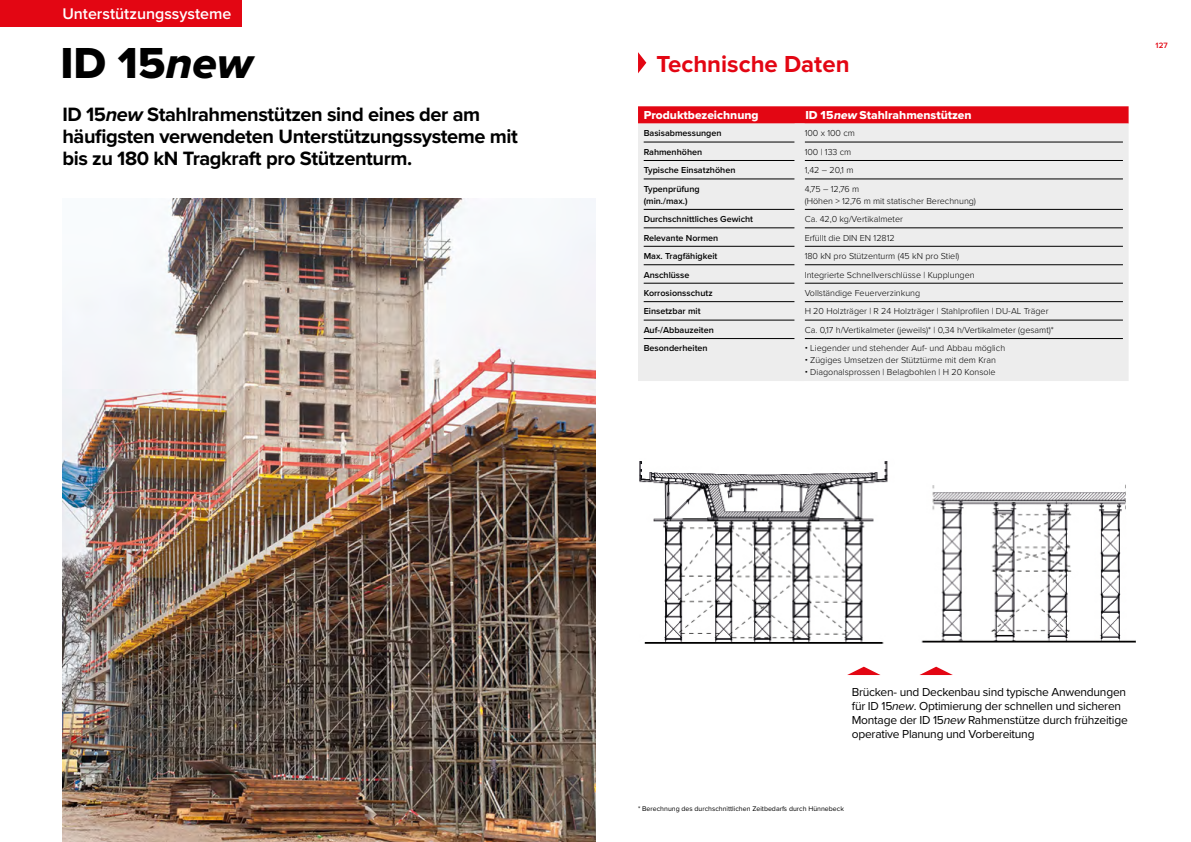
<style>
.page{position:relative;width:1191px;height:842px;background:#fff}
.page>*{position:absolute;margin:0;border:0;box-sizing:border-box;transform-origin:0 0}
.t1{font:45px "Proxima Nova Extrabld";color:#000}
.t2{font:700 24px "Proxima Nova";color:#e30613}
.t3{font:700 20px/22px "Proxima Nova";letter-spacing:-.02em;color:#000}
.t4{font:600 16px "Proxima Nova";color:#fff}
.t5{font:12px/14px "Proxima Nova";letter-spacing:-.02em;color:#000}
.t6{font:12px "Proxima Nova Extrabld";color:#fff}
.t7{font:300 9px/12px "Proxima Nova";color:#000}
.t8{font:600 9px/12px "Proxima Nova";color:#000}
.t9{font:600 8px "Proxima Nova";color:#e30613}
.t10{font:7px "Proxima Nova";color:#000}
.s1{font-family:"Proxima Nova Extrabld It"}
.s2{font-style:italic}
</style>
<div class="page">
<svg style="left:638px;top:52px;width:8px;height:21px"></svg>
<img style="left:62px;top:198px;width:533px;height:644px">
<svg style="left:847px;top:667px;width:33px;height:8px"></svg>
<svg style="left:919px;top:667px;width:34px;height:8px"></svg>
<svg style="left:638px;top:106px;width:490px;height:18px;background:#e4121f"></svg>
<div style="left:638px;top:124px;width:490px;height:257px;background:#ededed"></div>
<hr style="left:643px;top:142px;width:151px;height:1px;background:#000">
<hr style="left:804px;top:142px;width:319px;height:1px;background:#000">
<hr style="left:643px;top:160px;width:151px;height:1px;background:#000">
<hr style="left:804px;top:160px;width:319px;height:1px;background:#000">
<hr style="left:643px;top:179px;width:151px;height:1px;background:#000">
<hr style="left:804px;top:179px;width:319px;height:1px;background:#000">
<hr style="left:643px;top:209px;width:151px;height:1px;background:#000">
<hr style="left:804px;top:209px;width:319px;height:1px;background:#000">
<hr style="left:643px;top:228px;width:151px;height:1px;background:#000">
<hr style="left:804px;top:228px;width:319px;height:1px;background:#000">
<hr style="left:643px;top:246px;width:151px;height:1px;background:#000">
<hr style="left:804px;top:246px;width:319px;height:1px;background:#000">
<hr style="left:643px;top:264px;width:151px;height:1px;background:#000">
<hr style="left:804px;top:264px;width:319px;height:1px;background:#000">
<hr style="left:643px;top:283px;width:151px;height:1px;background:#000">
<hr style="left:804px;top:283px;width:319px;height:1px;background:#000">
<hr style="left:643px;top:301px;width:151px;height:1px;background:#000">
<hr style="left:804px;top:301px;width:319px;height:1px;background:#000">
<hr style="left:643px;top:320px;width:151px;height:1px;background:#000">
<hr style="left:804px;top:320px;width:319px;height:1px;background:#000">
<hr style="left:643px;top:338px;width:151px;height:1px;background:#000">
<hr style="left:804px;top:338px;width:319px;height:1px;background:#000">
<div style="left:794px;top:124px;width:10px;height:18px;background:#ededed"></div>
<div style="left:794px;top:142px;width:10px;height:18px;background:#ededed"></div>
<div style="left:794px;top:160px;width:10px;height:19px;background:#ededed"></div>
<div style="left:794px;top:179px;width:10px;height:30px;background:#ededed"></div>
<div style="left:794px;top:209px;width:10px;height:19px;background:#ededed"></div>
<div style="left:794px;top:228px;width:10px;height:18px;background:#ededed"></div>
<div style="left:794px;top:246px;width:10px;height:19px;background:#ededed"></div>
<div style="left:794px;top:265px;width:10px;height:18px;background:#ededed"></div>
<div style="left:794px;top:283px;width:10px;height:19px;background:#ededed"></div>
<div style="left:794px;top:302px;width:10px;height:18px;background:#ededed"></div>
<div style="left:794px;top:320px;width:10px;height:19px;background:#ededed"></div>
<div style="left:794px;top:339px;width:10px;height:42px;background:#ededed"></div>
<div style="left:0;top:0;width:241px;height:27px;background:#e30613"></div>
<img style="left:639px;top:461px;width:496px;height:182px">
<h3 class="t4" style="left:62px;top:2px;width:170px">Unterstützungssysteme</h3>
<h1 class="t1" style="left:60px;top:30px;width:194px">ID 15<span class="s1">new</span></h1>
<h3 class="t3" style="left:62px;top:103px;width:457px">ID 15<span class="s2">new</span> Stahlrahmenstützen sind eines der am häufigsten verwendeten Unterstützungssysteme mit bis zu 180 kN Tragkraft pro Stützenturm.</h3>
<h2 class="t2" style="left:656px;top:46px;width:195px">Technische Daten</h2>
<h3 class="t6" style="left:643px;top:106px;width:116px">Produktbezeichnung</h3>
<h3 class="t6" style="left:805px;top:106px;width:168px">ID 15<span class="s2">new</span> Stahlrahmenstützen</h3>
<p class="t8" style="left:643px;top:127px;width:79px">Basisabmessungen</p>
<p class="t7" style="left:804px;top:127px;width:52px">100 x 100 cm</p>
<p class="t8" style="left:643px;top:146px;width:60px">Rahmenhöhen</p>
<p class="t7" style="left:804px;top:145px;width:48px">100 | 133 cm</p>
<p class="t8" style="left:643px;top:164px;width:93px">Typische Einsatzhöhen</p>
<p class="t7" style="left:804px;top:164px;width:50px">1,42 – 20,1 m</p>
<p class="t8" style="left:643px;top:182px;width:57px">Typenprüfung (min./max.)</p>
<p class="t7" style="left:804px;top:182px;width:173px">4,75 – 12,76 m<br>(Höhen &gt; 12,76 m mit statischer Berechnung)</p>
<p class="t8" style="left:643px;top:213px;width:111px">Durchschnittliches Gewicht</p>
<p class="t7" style="left:804px;top:213px;width:100px">Ca. 42,0 kg/Vertikalmeter</p>
<p class="t8" style="left:643px;top:231px;width:76px">Relevante Normen</p>
<p class="t7" style="left:804px;top:231px;width:92px">Erfüllt die DIN EN 12812</p>
<p class="t8" style="left:643px;top:250px;width:75px">Max. Tragfähigkeit</p>
<p class="t7" style="left:804px;top:250px;width:156px">180 kN pro Stützenturm (45 kN pro Stiel)</p>
<p class="t8" style="left:643px;top:268px;width:47px">Anschlüsse</p>
<p class="t7" style="left:804px;top:268px;width:171px">Integrierte Schnellverschlüsse | Kupplungen</p>
<p class="t8" style="left:643px;top:287px;width:70px">Korrosionsschutz</p>
<p class="t7" style="left:804px;top:286px;width:117px">Vollständige Feuerverzinkung</p>
<p class="t8" style="left:643px;top:305px;width:58px">Einsetzbar mit</p>
<p class="t7" style="left:804px;top:305px;width:245px">H 20 Holzträger | R 24 Holzträger | Stahlprofilen | DU-AL Träger</p>
<p class="t8" style="left:643px;top:324px;width:72px">Auf-/Abbauzeiten</p>
<p class="t7" style="left:804px;top:323px;width:251px">Ca. 0,17 h/Vertikalmeter (jeweils)* | 0,34 h/Vertikalmeter (gesamt)*</p>
<p class="t8" style="left:643px;top:342px;width:65px">Besonderheiten</p>
<p class="t7" style="left:804px;top:342px;width:202px">• Liegender und stehender Auf- und Abbau möglich</p>
<p class="t7" style="left:804px;top:354px;width:193px">• Zügiges Umsetzen der Stütztürme mit dem Kran</p>
<p class="t7" style="left:804px;top:366px;width:193px">• Diagonalsprossen | Belagbohlen | H 20 Konsole</p>
<p class="t9" style="left:1155px;top:39px;width:14px">127</p>
<h3 class="t5" style="left:852px;top:684px;width:277px">Brücken- und Deckenbau sind typische Anwendungen für ID 15<span class="s2">new</span>. Optimierung der schnellen und sicheren Montage der ID 15<span class="s2">new</span> Rahmenstütze durch frühzeitige operative Planung und Vorbereitung</h3>
<p class="t10" style="left:638px;top:803px;width:207px">* Berechnung des durchschnittlichen Zeitbedarfs durch Hünnebeck</p>
</div>
